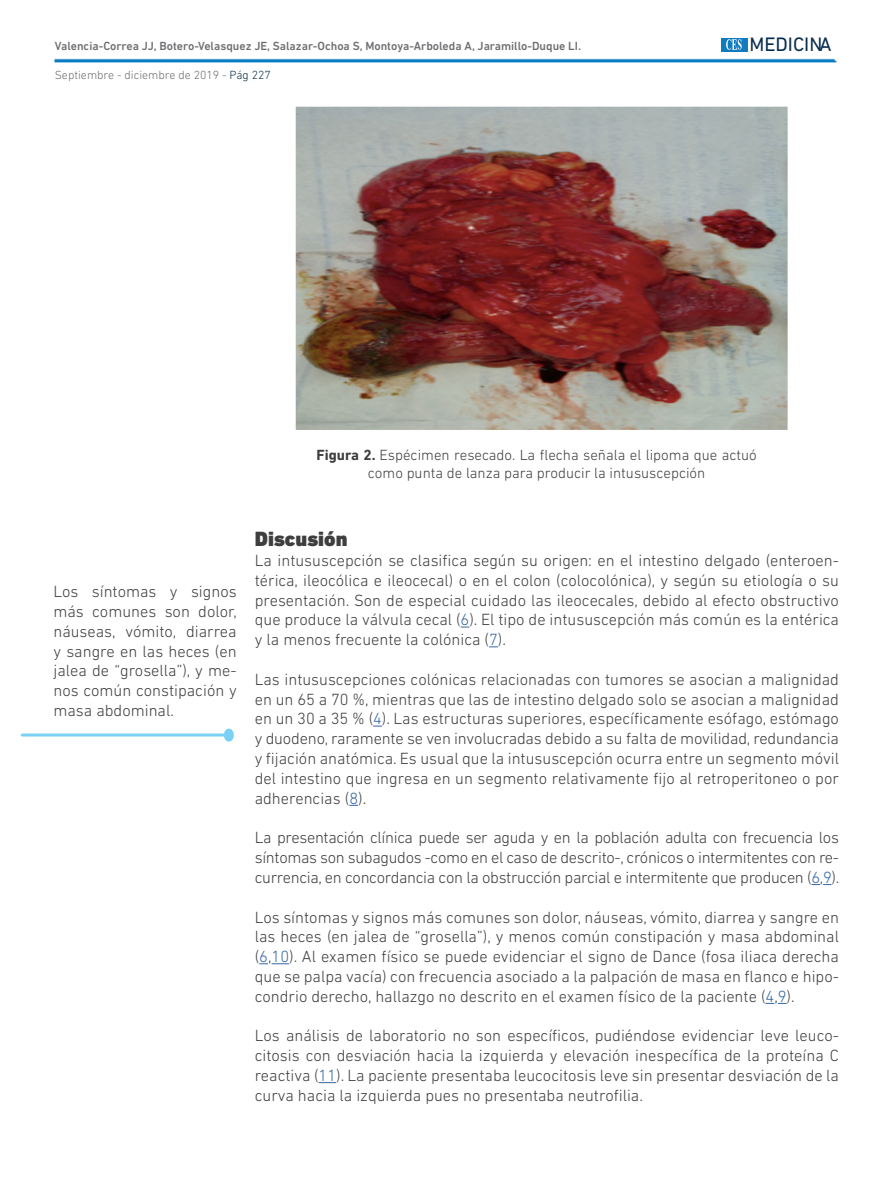
<style>
.page{position:relative;width:893px;height:1191px;background:#fff}
.page>*{position:absolute;margin:0;border:0;box-sizing:border-box;transform-origin:0 0}
.Subtítulo{font:900 21px "DIN Next LT Pro";color:#3e3e3f}
.t1{font:19.8px "DIN Next LT Pro";color:#092f4f}
.Body{font:300 16.5px/19.8px "DIN Next LT Pro";color:#3e3e3f;text-align:justify}
.Body-2{font:300 15px/18px "DIN Next LT Pro";color:#3e3e3f;text-align:center}
.t2{font:500 12px "DIN Next LT Pro";color:#6c6d70}
.t3{font:300 12px "DIN Next LT Pro";color:#6c6d70}
.s1{color:#092f4f}
.s2{font-weight:700}
.s3{color:#3667a4}
</style>
<div class="page">
<img style="left:54px;top:58px;width:783px;height:5px">
<div style="left:721px;top:38px;width:26px;height:13px;background:#107bc1"></div>
<svg style="left:726px;top:39px;width:16px;height:11px"></svg>
<img style="left:295px;top:106px;width:493px;height:324px">
<svg style="left:811px;top:884px;width:20px;height:1px"></svg>
<svg style="left:259px;top:963px;width:30px;height:1px"></svg>
<svg style="left:766px;top:1003px;width:21px;height:1px"></svg>
<svg style="left:319px;top:1082px;width:17px;height:1px"></svg>
<hr style="left:22px;top:733px;width:205px;height:3px;background:#79d2f6">
<div style="left:224px;top:728px;width:10px;height:13px;background:#79d2f6;border-radius:50%"></div>
<p class="t2" style="left:55px;top:39px;width:528px">Valencia-Correa JJ, Botero-Velasquez JE, Salazar-Ochoa S, Montoya-Arboleda A, Jaramillo-Duque LI.</p>
<p class="t3" style="left:55px;top:68px;width:218px">Septiembre - diciembre de 2019 - <span class="s1">Pág 227</span></p>
<p class="t1" style="left:749px;top:33px;width:84px">MEDICINA</p>
<p class="Body-2" style="left:316px;top:446px;width:442px"><span class="s2">Figura 2.</span> Espécimen resecado. La flecha señala el lipoma que actuó como punta de lanza para producir la intususcepción</p>
<p class="Body" style="left:53px;top:581px;width:185px">Los síntomas y signos más comunes son dolor, náuseas, vómito, diarrea y sangre en las heces (en jalea de “grosella”), y me&shy;nos común constipación y masa abdominal.</p>
<p class="Subtítulo" style="left:255px;top:526px;width:94px">Discusión</p>
<p class="Body" style="left:255px;top:550px;width:586px">La intususcepción se clasifica según su origen: en el intestino delgado (enteroen&shy;térica, ileocólica e ileocecal) o en el colon (colocolónica), y según su etiología o su presentación. Son de especial cuidado las ileocecales, debido al efecto obstructivo que produce la válvula cecal (<span class="s3">6</span>). El tipo de intususcepción más común es la entérica y la menos frecuente la colónica (<span class="s3">7</span>).</p>
<p class="Body" style="left:255px;top:669px;width:586px">Las intususcepciones colónicas relacionadas con tumores se asocian a malignidad en un 65 a 70 %, mientras que las de intestino delgado solo se asocian a malignidad en un 30 a 35 % (<span class="s3">4</span>). Las estructuras superiores, específicamente esófago, estómago y duodeno, raramente se ven involucradas debido a su falta de movilidad, redundancia y fijación anatómica. Es usual que la intususcepción ocurra entre un segmento móvil del intestino que ingresa en un segmento relativamente fijo al retroperitoneo o por adherencias (<span class="s3">8</span>).</p>
<p class="Body" style="left:255px;top:827px;width:586px">La presentación clínica puede ser aguda y en la población adulta con frecuencia los síntomas son subagudos -como en el caso de descrito-, crónicos o intermitentes con re&shy;currencia, en concordancia con la obstrucción parcial e intermitente que producen (<span class="s3">6</span>,<span class="s3">9</span>).</p>
<p class="Body" style="left:255px;top:906px;width:586px">Los síntomas y signos más comunes son dolor, náuseas, vómito, diarrea y sangre en las heces (en jalea de “grosella”), y menos común constipación y masa abdominal (<span class="s3">6</span>,<span class="s3">10</span>). Al examen físico se puede evidenciar el signo de Dance (fosa iliaca derecha que se palpa vacía) con frecuencia asociado a la palpación de masa en flanco e hipo&shy;condrio derecho, hallazgo no descrito en el examen físico de la paciente (<span class="s3">4</span>,<span class="s3">9</span>).</p>
<p class="Body" style="left:255px;top:1025px;width:586px">Los análisis de laboratorio no son específicos, pudiéndose evidenciar leve leuco&shy;citosis con desviación hacia la izquierda y elevación inespecífica de la proteína C reactiva (<span class="s3">11</span>). La paciente presentaba leucocitosis leve sin presentar desviación de la curva hacia la izquierda pues no presentaba neutrofilia.</p>
</div>
